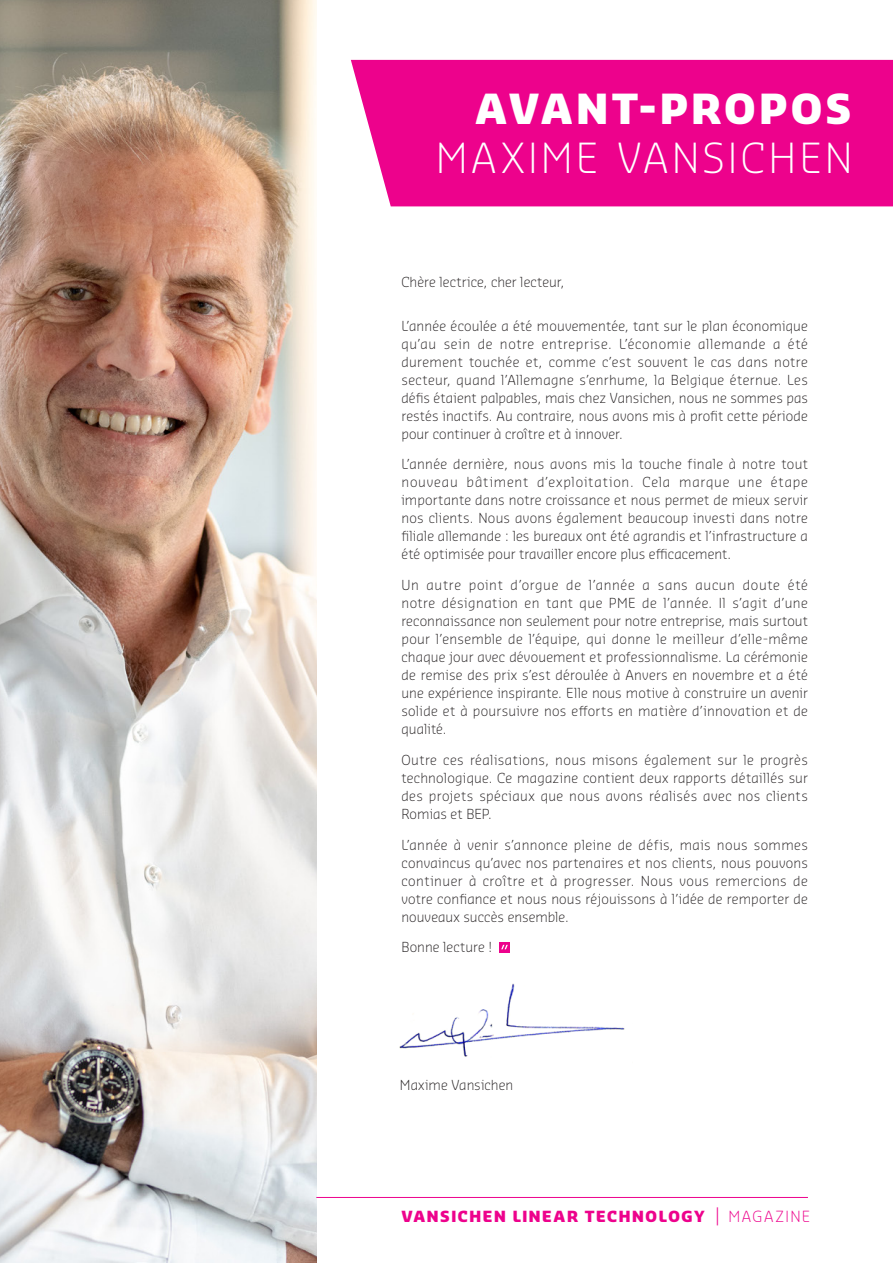
<style>
.page{position:relative;width:893px;height:1263px;background:#fff}
.page>*{position:absolute;margin:0;border:0;box-sizing:border-box;transform-origin:0 0}
.t1{font:300 40.5px "Sansa Pro";letter-spacing:.075em;color:#fff}
.t2{font:900 40.5px "Sansa Pro";letter-spacing:.09em;color:#fff}
.t3{font:900 15px "Sansa Pro";letter-spacing:.105em;color:#ed028c}
.t4{font:300 13.5px/18px "Sansa Pro";letter-spacing:.01em;color:#231f20;text-align:justify}
.s1{font-weight:600;font-size:18px}
.s2{font-weight:300}
</style>
<div class="page">
<hr style="left:892px;top:0;width:1px;height:706px;background:#ed028c">
<hr style="left:316px;top:1197px;width:492px;height:1px;background:#ed028c">
<svg style="left:499px;top:942px;width:11px;height:10px"></svg>
<svg style="left:501px;top:945px;width:7px;height:4px"></svg>
<div style="left:351px;top:60px;width:541px;height:146px;background:#ed028c"></div>
<img style="left:0;top:0;width:316px;height:1263px">
<img style="left:399px;top:983px;width:226px;height:74px">
<h1 class="t2" style="left:475px;top:82px;width:378px">AVANT-PROPOS</h1>
<h1 class="t1" style="left:436px;top:131px;width:418px">MAXIME VANSICHEN</h1>
<p class="t4" style="left:401px;top:273px;width:165px">Chère lectrice, cher lecteur,</p>
<p class="t4" style="left:401px;top:316px;width:408px">L’année écoulée a été mouvementée, tant sur le plan économique qu’au sein de notre entreprise. L’économie allemande a été durement touchée et, comme c’est souvent le cas dans notre secteur, quand l’Allemagne s’enrhume, la Belgique éternue. Les défis étaient palpables, mais chez Vansichen, nous ne sommes pas restés inactifs. Au contraire, nous avons mis à profit cette période pour continuer à croître et à innover.</p>
<p class="t4" style="left:401px;top:455px;width:408px">L’année dernière, nous avons mis la touche finale à notre tout nouveau bâtiment d’exploitation. Cela marque une étape importante dans notre croissance et nous permet de mieux servir nos clients. Nous avons également beaucoup investi dans notre filiale allemande : les bureaux ont été agrandis et l’infrastructure a été optimisée pour travailler encore plus efficacement.</p>
<p class="t4" style="left:401px;top:575px;width:408px">Un autre point d’orgue de l’année a sans aucun doute été notre désignation en tant que PME de l’année. Il s’agit d’une reconnaissance non seulement pour notre entreprise, mais surtout pour l’ensemble de l’équipe, qui donne le meilleur d’elle-même chaque jour avec dévouement et professionnalisme. La cérémonie de remise des prix s’est déroulée à Anvers en novembre et a été une expérience inspirante. Elle nous motive à construire un avenir solide et à poursuivre nos efforts en matière d’innovation et de qualité.</p>
<p class="t4" style="left:401px;top:750px;width:408px">Outre ces réalisations, nous misons également sur le progrès technologique. Ce magazine contient deux rapports détaillés sur des projets spéciaux que nous avons réalisés avec nos clients Romias et BEP.</p>
<p class="t4" style="left:401px;top:835px;width:408px">L’année à venir s’annonce pleine de défis, mais nous sommes convaincus qu’avec nos partenaires et nos clients, nous pouvons continuer à croître et à progresser. Nous vous remercions de votre confiance et nous nous réjouissons à l’idée de remporter de nouveaux succès ensemble.</p>
<p class="t4" style="left:401px;top:938px;width:92px">Bonne lecture !</p>
<p class="t4" style="left:400px;top:1076px;width:115px">Maxime Vansichen</p>
<p class="t3" style="left:401px;top:1207px;width:410px">VANSICHEN LINEAR TECHNOLOGY <span class="s1">|</span> <span class="s2">MAGAZINE</span></p>
</div>
